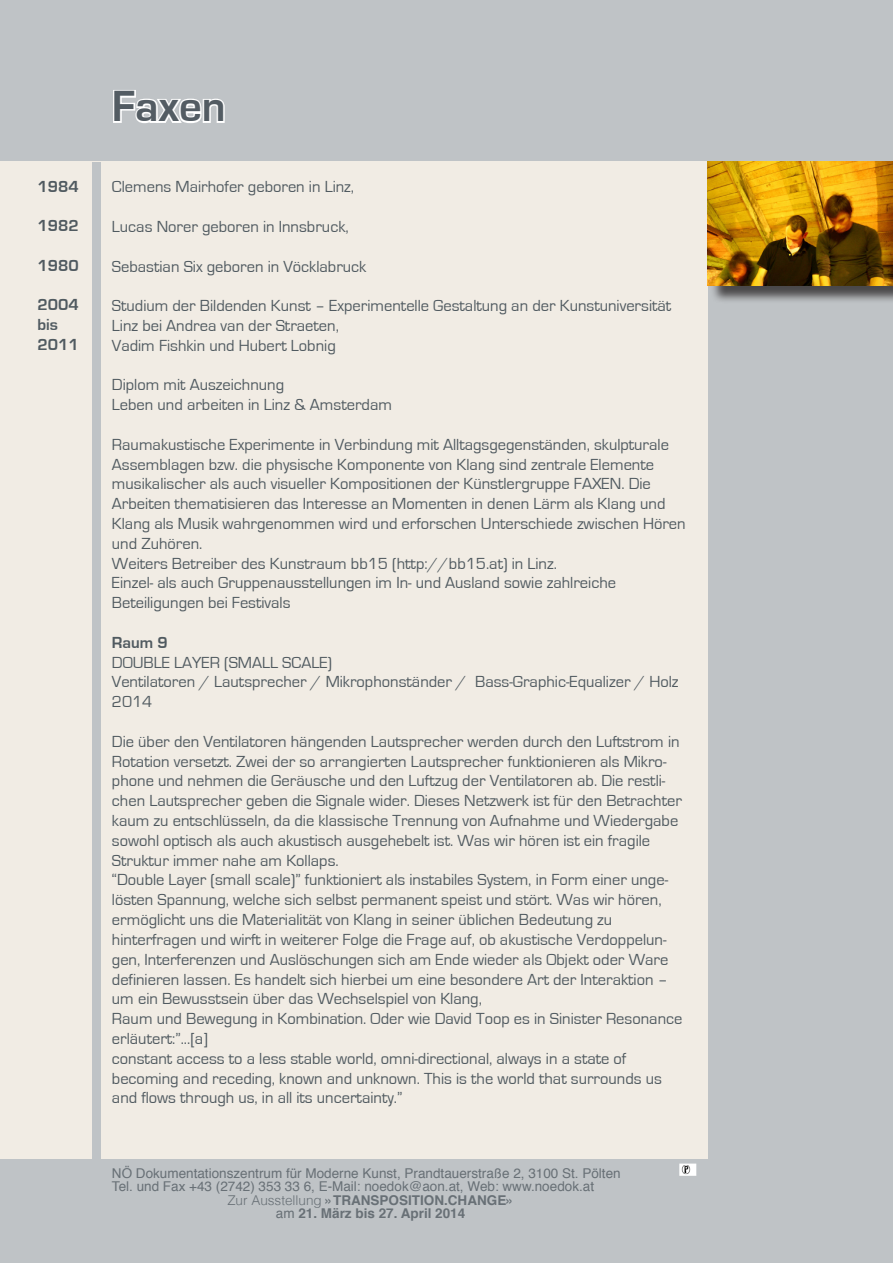
<style>
.page{position:relative;width:893px;height:1263px;background:#fff}
.page>*{position:absolute;margin:0;border:0;box-sizing:border-box;transform-origin:0 0}
.t1{font:700 45px "Eurostile";color:#535c63}
.t2{font:16.5px/19.8px "Eurostile";color:#505a60}
.t3{font:700 16.5px/19.8px "Eurostile";color:#505a60}
.t4{font:13.5px/13.5px "Helvetica";color:#687076}
.t5{font:700 13.5px "Helvetica";color:#687076}
.s1{font-weight:300}
.s2{font-weight:400}
</style>
<div class="page">
<div style="left:0;top:0;width:893px;height:162px;background:#bfc3c6"></div>
<div style="left:0;top:1155px;width:893px;height:108px;background:#bfc3c6"></div>
<div style="left:698px;top:0;width:195px;height:1263px;background:#bfc3c6"></div>
<div style="left:0;top:162px;width:708px;height:997px;background:#f1ece4"></div>
<svg style="left:113px;top:90px;width:112px;height:33px"></svg>
<div style="left:680px;top:1164px;width:16px;height:10px;background:#231f20;opacity:.5"></div>
<div style="left:679px;top:1163px;width:17px;height:13px;border:2px solid #fff"></div>
<div style="left:710px;top:164px;width:183px;height:140px;background:#231f20;opacity:.75"></div>
<img style="left:708px;top:162px;width:185px;height:123px">
<div style="left:92px;top:162px;width:8px;height:1014px;background:#bfc3c6"></div>
<p class="t3" style="left:37px;top:177px;width:43px">1984</p>
<p class="t3" style="left:37px;top:216px;width:43px">1982</p>
<p class="t3" style="left:37px;top:256px;width:43px">1980</p>
<p class="t3" style="left:37px;top:295px;width:43px">2004</p>
<p class="t3" style="left:37px;top:315px;width:43px">bis<br>2011</p>
<p class="t1" style="left:112px;top:82px;width:115px">Faxen</p>
<p class="t2" style="left:112px;top:177px;width:244px">Clemens Mairhofer geboren in Linz,</p>
<p class="t2" style="left:112px;top:217px;width:238px">Lucas Norer geboren in Innsbruck,</p>
<p class="t2" style="left:112px;top:257px;width:256px">Sebastian Six geboren in Vöcklabruck</p>
<p class="t2" style="left:112px;top:296px;width:561px">Studium der Bildenden Kunst – Experimentelle Gestaltung an der Kunstuniversität<br>Linz bei Andrea van der Straeten,</p>
<p class="t2" style="left:112px;top:336px;width:225px">Vadim Fishkin und Hubert Lobnig</p>
<p class="t2" style="left:112px;top:375px;width:174px">Diplom mit Auszeichnung</p>
<p class="t2" style="left:112px;top:395px;width:282px">Leben und arbeiten in Linz &amp; Amsterdam</p>
<p class="t2" style="left:112px;top:435px;width:575px">Raumakustische Experimente in Verbindung mit Alltagsgegenständen, skulpturale Assemblagen bzw. die physische Komponente von Klang sind zentrale Elemente musikalischer als auch visueller Kompositionen der Künstlergruppe FAXEN. Die Arbeiten thematisieren das Interesse an Momenten in denen Lärm als Klang und Klang als Musik wahrgenommen wird und erforschen Unterschiede zwischen Hören und Zuhören.</p>
<p class="t2" style="left:112px;top:554px;width:447px">Weiters Betreiber des Kunstraum bb15 (http://bb15.at) in Linz.</p>
<p class="t2" style="left:112px;top:573px;width:506px">Einzel- als auch Gruppenausstellungen im In- und Ausland sowie zahlreiche</p>
<p class="t2" style="left:112px;top:593px;width:180px">Beteiligungen bei Festivals</p>
<p class="t3" style="left:112px;top:633px;width:57px">Raum 9</p>
<p class="t2" style="left:112px;top:653px;width:222px">DOUBLE LAYER (SMALL SCALE)</p>
<p class="t2" style="left:112px;top:672px;width:568px">Ventilatoren / Lautsprecher / Mikrophonständer / Bass-Graphic-Equalizer / Holz</p>
<p class="t2" style="left:112px;top:692px;width:42px">2014</p>
<p class="t2" style="left:112px;top:732px;width:571px">Die über den Ventilatoren hängenden Lautsprecher werden durch den Luftstrom in Rotation versetzt. Zwei der so arrangierten Lautsprecher funktionieren als Mikro&shy;phone und nehmen die Geräusche und den Luftzug der Ventilatoren ab. Die restli&shy;chen Lautsprecher geben die Signale wider. Dieses Netzwerk ist für den Betrachter kaum zu entschlüsseln, da die klassische Trennung von Aufnahme und Wiedergabe sowohl optisch als auch akustisch ausgehebelt ist. Was wir hören ist ein fragile Struktur immer nahe am Kollaps.</p>
<p class="t2" style="left:112px;top:870px;width:558px">“Double Layer (small scale)” funktioniert als instabiles System, in Form einer unge&shy;lösten Spannung, welche sich selbst permanent speist und stört. Was wir hören, ermöglicht uns die Materialität von Klang in seiner üblichen Bedeutung zu</p>
<p class="t2" style="left:112px;top:930px;width:558px;text-align:justify">hinterfragen und wirft in weiterer Folge die Frage auf, ob akustische Verdoppelun&shy;gen, Interferenzen und Auslöschungen sich am Ende wieder als Objekt oder Ware definieren lassen. Es handelt sich hierbei um eine besondere Art der Interaktion – um ein Bewusstsein über das Wechselspiel von Klang,</p>
<p class="t2" style="left:112px;top:1009px;width:572px">Raum und Bewegung in Kombination. Oder wie David Toop es in Sinister Resonance erläutert:”...[a]</p>
<p class="t2" style="left:112px;top:1049px;width:516px">constant access to a less stable world, omni-directional, always in a state of</p>
<p class="t2" style="left:112px;top:1068px;width:551px">becoming and receding, known and unknown. This is the world that surrounds us and flows through us, in all its uncertainty.”</p>
<p class="t4" style="left:112px;top:1167px;width:510px">NÖ Dokumentationszentrum für Moderne Kunst, Prandtauerstraße 2, 3100 St. Pölten<br>Tel. und Fax +43 (2742) 353 33 6, E-Mail: noedok@aon.at, Web: www.noedok.at</p>
<p class="t5" style="left:227px;top:1189px;width:288px"><span class="s1">Zur Ausstellung</span> »TRANSPOSITION.CHANGE»</p>
<p class="t5" style="left:276px;top:1203px;width:191px"><span class="s2">am</span> 21. März bis 27. April 2014</p>
</div>
